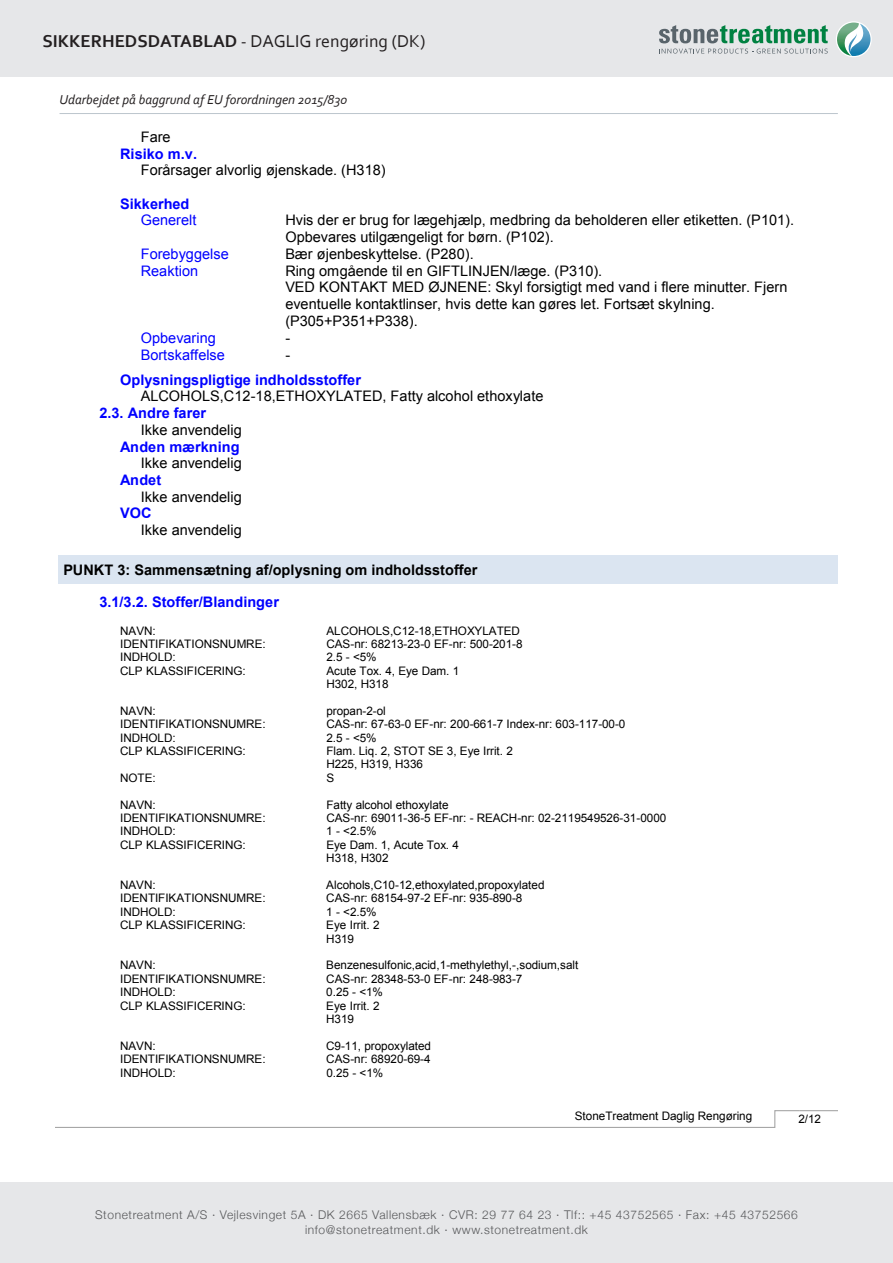
<style>
.page{position:relative;width:893px;height:1263px;background:#fff}
.page>*{position:absolute;margin:0;border:0;box-sizing:border-box;transform-origin:0 0}
.t1{font:18px "Corbel";color:#231f20}
.t2{font:14.55px/16.6px "Arial";color:#000}
.t3{font:700 14.55px/16.8px "Arial";color:#00f}
.t4{font:700 14.55px/31.8px "Arial";color:#000}
.t5{font:14.55px "Arial";color:#00f}
.t6{font:13.8px "Arial";color:#000}
.t7{font:italic 13.5px "Corbel";color:#231f20}
.t8{font:300 12px "Helvetica Neue";letter-spacing:.05em;color:#57585a}
.t9{font:11.7px/13.5px "Arial";letter-spacing:-.005em;color:#000}
.s1{font-weight:700}
.s2{font-weight:400}
.s3{font-weight:400;color:#000}
.s4{color:#00f}
</style>
<div class="page">
<div style="left:0;top:0;width:893px;height:77px;background:#e6e7e9"></div>
<div style="left:0;top:1182px;width:893px;height:81px;background:#e6e7e9"></div>
<svg style="left:55px;top:1110px;width:783px;height:18px"></svg>
<div style="left:58px;top:555px;width:780px;height:29px;background:#dbe5f1"></div>
<svg style="left:836px;top:21px;width:36px;height:36px"></svg>
<svg style="left:659px;top:25px;width:169px;height:18px"></svg>
<svg style="left:659px;top:49px;width:169px;height:5px"></svg>
<svg style="left:837px;top:23px;width:33px;height:33px"></svg>
<hr style="left:60px;top:113px;width:778px;height:1px;background:#bcc5cd">
<p class="t1" style="left:43px;top:30px;width:384px"><span class="s1">SIKKERHEDSDATABLAD</span> - DAGLIG rengøring (DK)</p>
<p class="t6" style="left:63px;top:89px;width:164px">EU forordningen 2015/830</p>
<p class="t7" style="left:60px;top:91px;width:289px">Udarbejdet på baggrund af EU forordningen 2015/830</p>
<p class="t2" style="left:141px;top:128px;width:31px">Fare</p>
<p class="t3" style="left:120px;top:146px;width:78px">Risiko m.v.</p>
<p class="t2" style="left:141px;top:162px;width:246px">Forårsager alvorlig øjenskade. (H318)</p>
<p class="t3" style="left:141px;top:196px;width:57px;text-indent:-21px">Sikkerhed<br><span class="s2">Generelt</span></p>
<p class="t2" style="left:285px;top:212px;width:510px">Hvis der er brug for lægehjælp, medbring da beholderen eller etiketten. (P101).<br>Opbevares utilgængeligt for børn. (P102).</p>
<p class="t5" style="left:141px;top:244px;width:90px">Forebyggelse</p>
<p class="t2" style="left:285px;top:246px;width:190px">Bær øjenbeskyttelse. (P280).</p>
<p class="t5" style="left:141px;top:261px;width:59px">Reaktion</p>
<p class="t2" style="left:285px;top:263px;width:504px">Ring omgående til en GIFTLINJEN/læge. (P310).<br>VED KONTAKT MED ØJNENE: Skyl forsigtigt med vand i flere minutter. Fjern eventuelle kontaktlinser, hvis dette kan gøres let. Fortsæt skylning. (P305+P351+P338).</p>
<p class="t5" style="left:141px;top:328px;width:77px">Opbevaring</p>
<p class="t2" style="left:285px;top:329px;width:6px">-</p>
<p class="t5" style="left:141px;top:345px;width:86px">Bortskaffelse</p>
<p class="t3" style="left:120px;top:342px;width:242px;line-height:25px;text-indent:165px"><span class="s3">-<br></span>Oplysningspligtige indholdsstoffer</p>
<p class="t2" style="left:141px;top:388px;width:404px">ALCOHOLS,C12-18,ETHOXYLATED, Fatty alcohol ethoxylate</p>
<p class="t3" style="left:100px;top:405px;width:108px">2.3. Andre farer</p>
<p class="t2" style="left:141px;top:421px;width:102px">Ikke anvendelig</p>
<p class="t3" style="left:120px;top:438px;width:121px">Anden mærkning</p>
<p class="t2" style="left:141px;top:455px;width:102px">Ikke anvendelig</p>
<p class="t3" style="left:120px;top:472px;width:43px">Andet</p>
<p class="t2" style="left:141px;top:488px;width:102px">Ikke anvendelig</p>
<p class="t3" style="left:120px;top:505px;width:33px">VOC</p>
<p class="t2" style="left:141px;top:522px;width:102px">Ikke anvendelig</p>
<p class="t4" style="left:100px;top:554px;width:379px;text-indent:-36px">PUNKT 3: Sammensætning af/oplysning om indholdsstoffer<br><span class="s4">3.1/3.2. Stoffer/Blandinger</span></p>
<p class="t9" style="left:120px;top:624px;width:37px">NAVN:</p>
<p class="t9" style="left:326px;top:624px;width:195px">ALCOHOLS,C12-18,ETHOXYLATED</p>
<p class="t9" style="left:120px;top:637px;width:147px">IDENTIFIKATIONSNUMRE:</p>
<p class="t9" style="left:326px;top:637px;width:198px">CAS-nr: 68213-23-0 EF-nr: 500-201-8</p>
<p class="t9" style="left:120px;top:650px;width:57px">INDHOLD:</p>
<p class="t9" style="left:326px;top:650px;width:52px">2.5 - &lt;5%</p>
<p class="t9" style="left:120px;top:664px;width:127px">CLP KLASSIFICERING:</p>
<p class="t9" style="left:326px;top:664px;width:134px">Acute Tox. 4, Eye Dam. 1<br>H302, H318</p>
<p class="t9" style="left:120px;top:704px;width:37px">NAVN:</p>
<p class="t9" style="left:326px;top:704px;width:61px">propan-2-ol</p>
<p class="t9" style="left:120px;top:717px;width:147px">IDENTIFIKATIONSNUMRE:</p>
<p class="t9" style="left:326px;top:717px;width:301px">CAS-nr: 67-63-0 EF-nr: 200-661-7 Index-nr: 603-117-00-0</p>
<p class="t9" style="left:120px;top:731px;width:57px">INDHOLD:</p>
<p class="t9" style="left:326px;top:731px;width:52px">2.5 - &lt;5%</p>
<p class="t9" style="left:120px;top:744px;width:127px">CLP KLASSIFICERING:</p>
<p class="t9" style="left:326px;top:744px;width:188px">Flam. Liq. 2, STOT SE 3, Eye Irrit. 2<br>H225, H319, H336</p>
<p class="t9" style="left:120px;top:771px;width:37px">NOTE:</p>
<p class="t9" style="left:326px;top:771px;width:9px">S</p>
<p class="t9" style="left:120px;top:798px;width:37px">NAVN:</p>
<p class="t9" style="left:326px;top:798px;width:124px">Fatty alcohol ethoxylate</p>
<p class="t9" style="left:120px;top:811px;width:147px">IDENTIFIKATIONSNUMRE:</p>
<p class="t9" style="left:326px;top:811px;width:341px">CAS-nr: 69011-36-5 EF-nr: - REACH-nr: 02-2119549526-31-0000</p>
<p class="t9" style="left:120px;top:825px;width:57px">INDHOLD:</p>
<p class="t9" style="left:326px;top:825px;width:52px">1 - &lt;2.5%</p>
<p class="t9" style="left:120px;top:838px;width:127px">CLP KLASSIFICERING:</p>
<p class="t9" style="left:326px;top:838px;width:134px">Eye Dam. 1, Acute Tox. 4<br>H318, H302</p>
<p class="t9" style="left:120px;top:878px;width:37px">NAVN:</p>
<p class="t9" style="left:326px;top:878px;width:220px">Alcohols,C10-12,ethoxylated,propoxylated</p>
<p class="t9" style="left:120px;top:892px;width:147px">IDENTIFIKATIONSNUMRE:</p>
<p class="t9" style="left:326px;top:892px;width:198px">CAS-nr: 68154-97-2 EF-nr: 935-890-8</p>
<p class="t9" style="left:120px;top:905px;width:57px">INDHOLD:</p>
<p class="t9" style="left:326px;top:905px;width:52px">1 - &lt;2.5%</p>
<p class="t9" style="left:120px;top:918px;width:127px">CLP KLASSIFICERING:</p>
<p class="t9" style="left:326px;top:918px;width:55px">Eye Irrit. 2<br>H319</p>
<p class="t9" style="left:120px;top:958px;width:37px">NAVN:</p>
<p class="t9" style="left:326px;top:958px;width:254px">Benzenesulfonic,acid,1-methylethyl,-,sodium,salt</p>
<p class="t9" style="left:120px;top:972px;width:147px">IDENTIFIKATIONSNUMRE:</p>
<p class="t9" style="left:326px;top:972px;width:198px">CAS-nr: 28348-53-0 EF-nr: 248-983-7</p>
<p class="t9" style="left:120px;top:985px;width:57px">INDHOLD:</p>
<p class="t9" style="left:326px;top:985px;width:58px">0.25 - &lt;1%</p>
<p class="t9" style="left:120px;top:999px;width:127px">CLP KLASSIFICERING:</p>
<p class="t9" style="left:326px;top:999px;width:55px">Eye Irrit. 2<br>H319</p>
<p class="t9" style="left:120px;top:1039px;width:37px">NAVN:</p>
<p class="t9" style="left:326px;top:1039px;width:106px">C9-11, propoxylated</p>
<p class="t9" style="left:120px;top:1052px;width:147px">IDENTIFIKATIONSNUMRE:</p>
<p class="t9" style="left:326px;top:1052px;width:106px">CAS-nr: 68920-69-4</p>
<p class="t9" style="left:120px;top:1066px;width:57px">INDHOLD:</p>
<p class="t9" style="left:326px;top:1066px;width:58px">0.25 - &lt;1%</p>
<p class="t9" style="left:575px;top:1110px;width:179px">StoneTreatment Daglig Rengøring</p>
<p class="t9" style="left:798px;top:1112px;width:24px">2/12</p>
<p class="t8" style="left:95px;top:1205px;width:704px">Stonetreatment A/S · Vejlesvinget 5A · DK 2665 Vallensbæk · CVR: 29 77 64 23 · Tlf:: +45 43752565 · Fax: +45 43752566</p>
<p class="t8" style="left:305px;top:1220px;width:284px">info@stonetreatment.dk · www.stonetreatment.dk</p>
</div>
